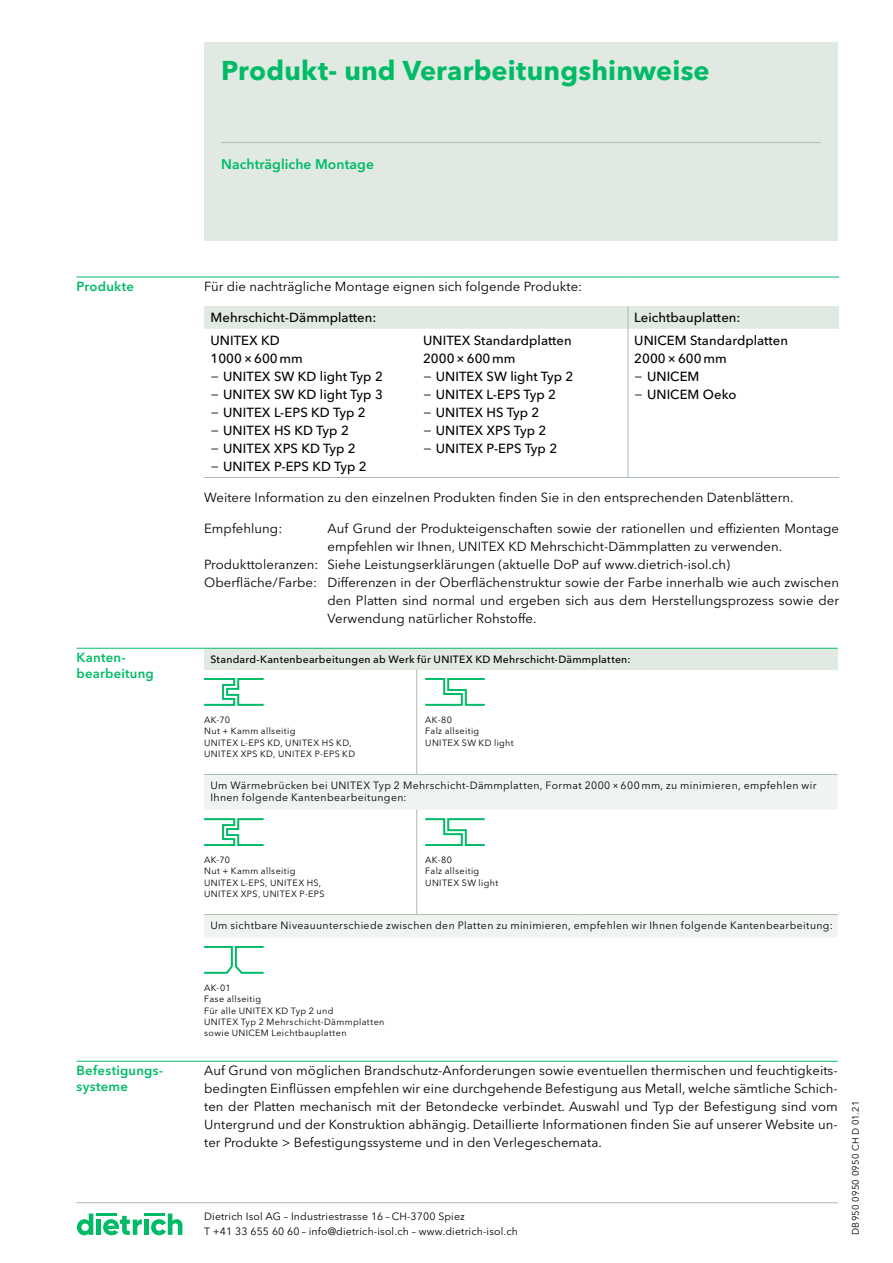
<style>
.page{position:relative;width:893px;height:1263px;background:#fff}
.page>*{position:absolute;margin:0;border:0;box-sizing:border-box;transform-origin:0 0}
.t1{font:700 27px "Avenir Next W1 G";letter-spacing:.005em;color:#0b6}
.t2{font:600 13.8px "Avenir Next W1 G";letter-spacing:.005em;color:#0b6}
.t3{font:13.2px/18px "Avenir Next W1 G";letter-spacing:.005em;color:#000;text-align:justify}
.t4{font:500 13.2px/18px "Avenir Next W1 G";letter-spacing:.005em;color:#000}
.t5{font:600 13.2px/15.8px "Avenir Next W1 G";letter-spacing:.015em;color:#0b6}
.t6{font:10.5px/12.5px "Avenir Next W1 G";letter-spacing:.035em;color:#000}
.t7{font:10.5px/14.4px "Avenir Next W1 G";letter-spacing:.015em;color:#000}
.t8{font:500 10.5px "Avenir Next W1 G";letter-spacing:.02em;color:#000}
.t9{font:9.3px "Avenir Next W1 G";letter-spacing:.025em;color:#000}
.t10{font:9px/11.2px "Avenir Next W1 G";letter-spacing:.045em;color:#000}
.s1{font-weight:400}
</style>
<div class="page">
<div style="left:204px;top:43px;width:634px;height:198px;background:#e1e9e3"></div>
<hr style="left:77px;top:1202px;width:761px;height:1px;background:#aabdad">
<svg style="left:77px;top:1213px;width:16px;height:22px"></svg>
<svg style="left:151px;top:1213px;width:31px;height:22px"></svg>
<div style="left:144px;top:1219px;width:5px;height:16px;background:#0b6"></div>
<hr style="left:144px;top:1213px;width:21px;height:3px;background:#0b6">
<div style="left:96px;top:1219px;width:5px;height:16px;background:#0b6"></div>
<hr style="left:96px;top:1213px;width:21px;height:3px;background:#0b6">
<svg style="left:103px;top:1216px;width:39px;height:19px"></svg>
<hr style="left:77px;top:277px;width:127px;height:1px;background:#0b6">
<hr style="left:204px;top:277px;width:213px;height:1px;background:#0b6">
<hr style="left:417px;top:277px;width:211px;height:1px;background:#0b6">
<hr style="left:628px;top:277px;width:211px;height:1px;background:#0b6">
<div style="left:204px;top:306px;width:635px;height:23px;background:#e1e9e3"></div>
<hr style="left:628px;top:329px;width:1px;height:148px;background:#aabdad">
<hr style="left:204px;top:477px;width:213px;height:1px;background:#aabdad">
<hr style="left:417px;top:477px;width:211px;height:1px;background:#aabdad">
<hr style="left:628px;top:477px;width:211px;height:1px;background:#aabdad">
<div style="left:204px;top:648px;width:634px;height:21px;background:#e1e9e3"></div>
<svg style="left:204px;top:775px;width:634px;height:162px"></svg>
<hr style="left:77px;top:648px;width:127px;height:1px;background:#0b6">
<hr style="left:204px;top:648px;width:213px;height:1px;background:#0b6">
<hr style="left:417px;top:648px;width:166px;height:1px;background:#0b6">
<hr style="left:583px;top:648px;width:127px;height:1px;background:#0b6">
<hr style="left:710px;top:648px;width:128px;height:1px;background:#0b6">
<hr style="left:416px;top:669px;width:1px;height:43px;background:#aabdad">
<hr style="left:416px;top:712px;width:1px;height:62px;background:#aabdad">
<hr style="left:204px;top:774px;width:213px;height:1px;background:#aabdad">
<hr style="left:417px;top:774px;width:166px;height:1px;background:#aabdad">
<hr style="left:583px;top:774px;width:127px;height:1px;background:#aabdad">
<hr style="left:710px;top:774px;width:128px;height:1px;background:#aabdad">
<hr style="left:416px;top:810px;width:1px;height:42px;background:#aabdad">
<hr style="left:416px;top:852px;width:1px;height:62px;background:#aabdad">
<hr style="left:204px;top:914px;width:213px;height:1px;background:#aabdad">
<hr style="left:417px;top:914px;width:166px;height:1px;background:#aabdad">
<hr style="left:583px;top:914px;width:127px;height:1px;background:#aabdad">
<hr style="left:710px;top:914px;width:128px;height:1px;background:#aabdad">
<svg style="left:204px;top:678px;width:60px;height:28px"></svg>
<svg style="left:425px;top:678px;width:60px;height:28px"></svg>
<svg style="left:204px;top:818px;width:60px;height:28px"></svg>
<svg style="left:425px;top:818px;width:60px;height:28px"></svg>
<svg style="left:204px;top:946px;width:60px;height:28px"></svg>
<hr style="left:77px;top:1061px;width:127px;height:1px;background:#0b6">
<hr style="left:204px;top:1061px;width:634px;height:1px;background:#0b6">
<hr style="left:221px;top:142px;width:600px;height:1px;background:#aabdad">
<h1 class="t1" style="left:221px;top:49px;width:490px">Produkt- und Verarbeitungshinweise</h1>
<p class="t2" style="left:221px;top:153px;width:154px">Nachträgliche Montage</p>
<p class="t5" style="left:77px;top:278px;width:59px">Produkte</p>
<p class="t3" style="left:204px;top:276px;width:380px">Für die nachträgliche Montage eignen sich folgende Produkte:</p>
<p class="t4" style="left:210px;top:308px;width:167px">Mehrschicht-Dämmplatten:</p>
<p class="t4" style="left:634px;top:308px;width:108px">Leichtbauplatten:</p>
<p class="t4" style="left:210px;top:330px;width:174px">UNITEX KD<br>1000×600mm<br><span class="s1">−</span> UNITEX SW KD light Typ 2 <span class="s1">−</span> UNITEX SW KD light Typ 3 <span class="s1">−</span> UNITEX L-EPS KD Typ 2<br><span class="s1">−</span> UNITEX HS KD Typ 2<br><span class="s1">−</span> UNITEX XPS KD Typ 2<br><span class="s1">−</span> UNITEX P-EPS KD Typ 2</p>
<p class="t4" style="left:423px;top:330px;width:152px">UNITEX Standardplatten<br>2000×600mm<br><span class="s1">−</span> UNITEX SW light Typ 2 <span class="s1">−</span> UNITEX L-EPS Typ 2<br><span class="s1">−</span> UNITEX HS Typ 2<br><span class="s1">−</span> UNITEX XPS Typ 2<br><span class="s1">−</span> UNITEX P-EPS Typ 2</p>
<p class="t4" style="left:634px;top:330px;width:155px">UNICEM Standardplatten<br>2000×600mm<br><span class="s1">−</span> UNICEM<br><span class="s1">−</span> UNICEM Oeko</p>
<p class="t3" style="left:204px;top:487px;width:591px">Weitere Information zu den einzelnen Produkten finden Sie in den entsprechenden Datenblättern.</p>
<p class="t3" style="left:204px;top:518px;width:80px">Empfehlung:</p>
<p class="t3" style="left:327px;top:518px;width:513px">Auf Grund der Produkteigenschaften sowie der rationellen und effizienten Montage</p>
<p class="t3" style="left:327px;top:536px;width:456px">empfehlen wir Ihnen, UNITEX KD Mehrschicht-Dämmplatten zu verwenden.</p>
<p class="t3" style="left:204px;top:554px;width:528px">Produkttoleranzen: Siehe Leistungserklärungen (aktuelle DoP auf www.dietrich-isol.ch)</p>
<p class="t3" style="left:204px;top:572px;width:636px">Oberfläche/Farbe: Differenzen in der Oberflächenstruktur sowie der Farbe innerhalb wie auch zwischen</p>
<p class="t3" style="left:327px;top:590px;width:513px">den Platten sind normal und ergeben sich aus dem Herstellungsprozess sowie der</p>
<p class="t3" style="left:327px;top:608px;width:211px">Verwendung natürlicher Rohstoffe.</p>
<p class="t5" style="left:77px;top:649px;width:79px">Kanten&shy;bearbeitung</p>
<p class="t8" style="left:210px;top:650px;width:421px">Standard-Kantenbearbeitungen ab Werk für UNITEX KD Mehrschicht-Dämmplatten:</p>
<p class="t10" style="left:204px;top:713px;width:153px">AK-70<br>Nut + Kamm allseitig<br>UNITEX L-EPS KD, UNITEX HS KD,<br>UNITEX XPS KD, UNITEX P-EPS KD</p>
<p class="t10" style="left:425px;top:713px;width:90px">AK-80<br>Falz allseitig<br>UNITEX SW KD light</p>
<p class="t6" style="left:210px;top:778px;width:607px">Um Wärmebrücken bei UNITEX Typ 2 Mehrschicht-Dämmplatten, Format 2000×600 mm, zu minimieren, empfehlen wir<br>Ihnen folgende Kantenbearbeitungen:</p>
<p class="t10" style="left:204px;top:854px;width:122px">AK-70<br>Nut + Kamm allseitig<br>UNITEX L-EPS, UNITEX HS,<br>UNITEX XPS, UNITEX P-EPS</p>
<p class="t10" style="left:425px;top:854px;width:75px">AK-80<br>Falz allseitig<br>UNITEX SW light</p>
<p class="t6" style="left:210px;top:918px;width:624px">Um sichtbare Niveauunterschiede zwischen den Platten zu minimieren, empfehlen wir Ihnen folgende Kantenbearbeitung:</p>
<p class="t10" style="left:204px;top:981px;width:182px">AK-01<br>Fase allseitig<br>Für alle UNITEX KD Typ 2 und<br>UNITEX Typ 2 Mehrschicht-Dämmplatten sowie UNICEM Leichtbauplatten</p>
<p class="t5" style="left:77px;top:1062px;width:88px">Befestigungs&shy;systeme</p>
<p class="t3" style="left:204px;top:1060px;width:635px">Auf Grund von möglichen Brandschutz-Anforderungen sowie eventuellen thermischen und feuchtigkeits&shy;bedingten Einflüssen empfehlen wir eine durchgehende Befestigung aus Metall, welche sämtliche Schich&shy;ten der Platten mechanisch mit der Betondecke verbindet. Auswahl und Typ der Befestigung sind vom Untergrund und der Konstruktion abhängig. Detaillierte Informationen finden Sie auf unserer Website un&shy;ter Produkte &gt; Befestigungssysteme und in den Verlegeschemata.</p>
<p class="t7" style="left:204px;top:1208px;width:315px">Dietrich Isol AG – Industriestrasse 16 – CH-3700 Spiez<br>T +41 33 655 60 60 – info@dietrich-isol.ch – www.dietrich-isol.ch</p>
<p class="t9" style="left:848px;top:1235px;width:135px;rotate:-90deg">DB950 0950 0950 CH D 01.21</p>
</div>
